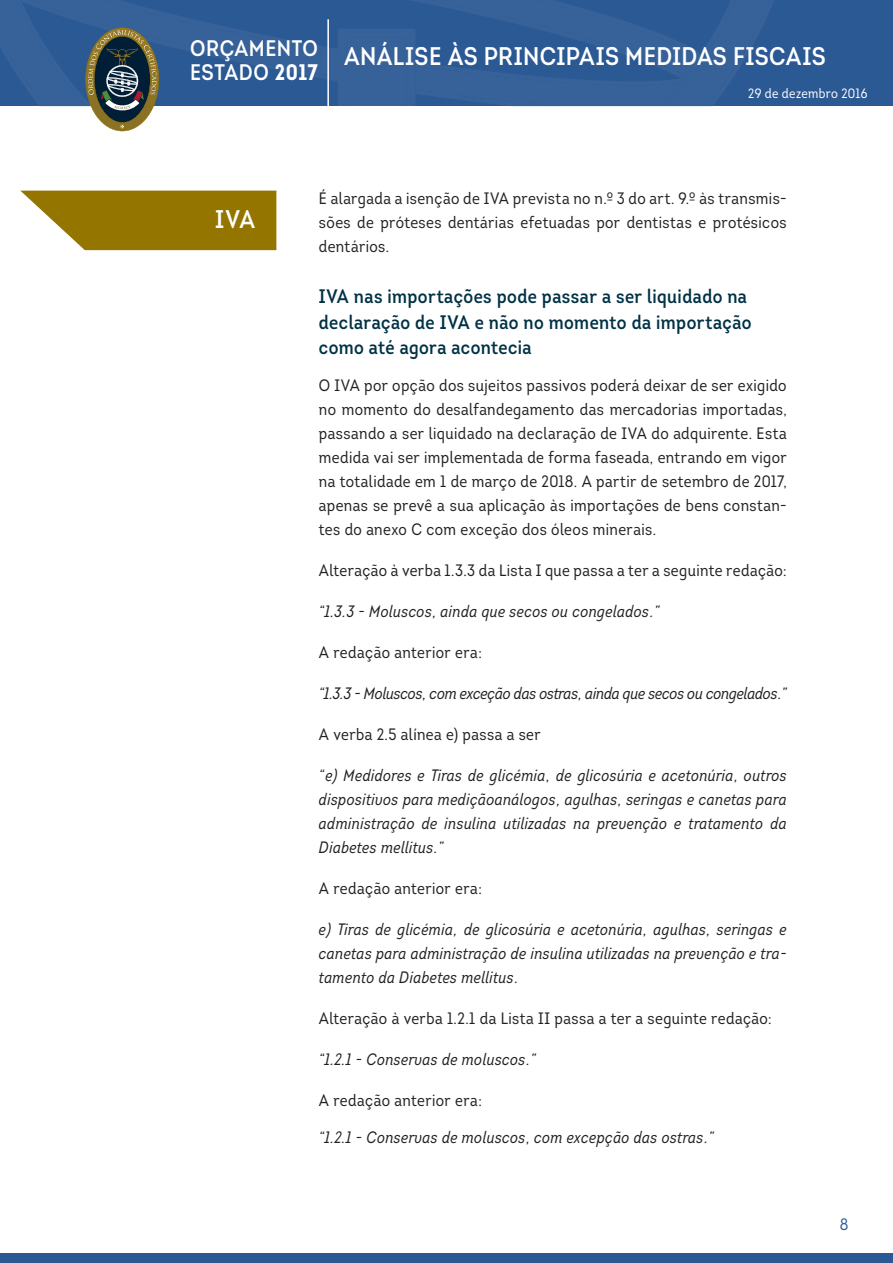
<style>
.page{position:relative;width:893px;height:1263px;background:#fff}
.page>*{position:absolute;margin:0;border:0;box-sizing:border-box;transform-origin:0 0}
.BRANCO{font:600 25.5px "Intro Condensed";letter-spacing:.01em;color:#fff}
.t1{font:600 22.5px/24px "Intro Condensed";letter-spacing:.025em;color:#fff}
.SIB1{font:600 19.5px/25.5px "Intro Condensed";letter-spacing:.02em;color:#003145}
.TEXTO{font:16.5px/24px "Intro Condensed";letter-spacing:.025em;color:#231f20;text-align:justify}
.ITALIC{font:italic 16.5px/24px "Intro Condensed";letter-spacing:.025em;color:#231f20;text-align:justify}
.ITALIC-2{font:italic 16.5px "Intro Condensed";letter-spacing:-.01em;color:#231f20}
.t2{font:16.5px "Intro Condensed";color:#2b5994}
.t3{font:13.5px "Intro Condensed";letter-spacing:.025em;color:#fff}
.s1{font-weight:700}
</style>
<div class="page">
<div style="left:0;top:1253px;width:893px;height:10px;background:#2b5994"></div>
<div style="left:0;top:0;width:893px;height:106px;background:#2b5994"></div>
<svg style="left:35px;top:106px;width:678px;height:145px"></svg>
<svg style="left:0;top:0;width:774px;height:106px"></svg>
<svg style="left:85px;top:28px;width:74px;height:103px"></svg>
<hr style="left:327px;top:19px;width:2px;height:138px;background:#fff">
<svg style="left:21px;top:191px;width:255px;height:59px;background:#a18620"></svg>
<h2 class="t1" style="left:190px;top:36px;width:129px">ORÇAMENTO<br>ESTADO <span class="s1">2017</span></h2>
<h1 class="BRANCO" style="left:344px;top:40px;width:483px">ANÁLISE ÀS PRINCIPAIS MEDIDAS FISCAIS</h1>
<p class="t3" style="left:748px;top:85px;width:121px">29 de dezembro 2016</p>
<p class="BRANCO" style="left:215px;top:203px;width:41px">IVA</p>
<p class="TEXTO" style="left:319px;top:186px;width:469px">É alargada a isenção de IVA prevista no n.º 3 do art. 9.º às transmis&shy;sões de próteses dentárias efetuadas por dentistas e protésicos dentários.</p>
<p class="SIB1" style="left:319px;top:283px;width:434px">IVA nas importações pode passar a ser liquidado na declaração de IVA e não no momento da importação como até agora acontecia</p>
<p class="TEXTO" style="left:319px;top:373px;width:469px">O IVA por opção dos sujeitos passivos poderá deixar de ser exigido no momento do desalfandegamento das mercadorias importadas, passando a ser liquidado na declaração de IVA do adquirente. Esta medida vai ser implementada de forma faseada, entrando em vigor na totalidade em 1 de março de 2018. A partir de setembro de 2017, apenas se prevê a sua aplicação às importações de bens constan&shy;tes do anexo C com exceção dos óleos minerais.</p>
<p class="TEXTO" style="left:319px;top:558px;width:469px">Alteração à verba 1.3.3 da Lista I que passa a ter a seguinte redação:</p>
<p class="ITALIC" style="left:319px;top:599px;width:342px">“1.3.3 - Moluscos, ainda que secos ou congelados.”</p>
<p class="TEXTO" style="left:319px;top:640px;width:164px">A redação anterior era:</p>
<p class="ITALIC-2" style="left:319px;top:683px;width:469px">“1.3.3 - Moluscos, com exceção das ostras, ainda que secos ou congelados.”</p>
<p class="TEXTO" style="left:319px;top:722px;width:223px">A verba 2.5 alínea e) passa a ser</p>
<p class="ITALIC" style="left:319px;top:763px;width:469px">“e) Medidores e Tiras de glicémia, de glicosúria e acetonúria, outros dispositivos para mediçãoanálogos, agulhas, seringas e canetas para administração de insulina utilizadas na prevenção e tratamento da Diabetes mellitus.”</p>
<p class="TEXTO" style="left:319px;top:876px;width:164px">A redação anterior era:</p>
<p class="ITALIC" style="left:319px;top:917px;width:469px">e) Tiras de glicémia, de glicosúria e acetonúria, agulhas, seringas e canetas para administração de insulina utilizadas na prevenção e tra&shy;tamento da Diabetes mellitus.</p>
<p class="TEXTO" style="left:319px;top:1006px;width:454px">Alteração à verba 1.2.1 da Lista II passa a ter a seguinte redação:</p>
<p class="ITALIC" style="left:319px;top:1047px;width:218px">“1.2.1 - Conservas de moluscos.”</p>
<p class="TEXTO" style="left:319px;top:1088px;width:164px">A redação anterior era:</p>
<p class="ITALIC" style="left:319px;top:1125px;width:396px">“1.2.1 - Conservas de moluscos, com excepção das ostras.”</p>
<p class="t2" style="left:840px;top:1214px;width:10px">8</p>
</div>
